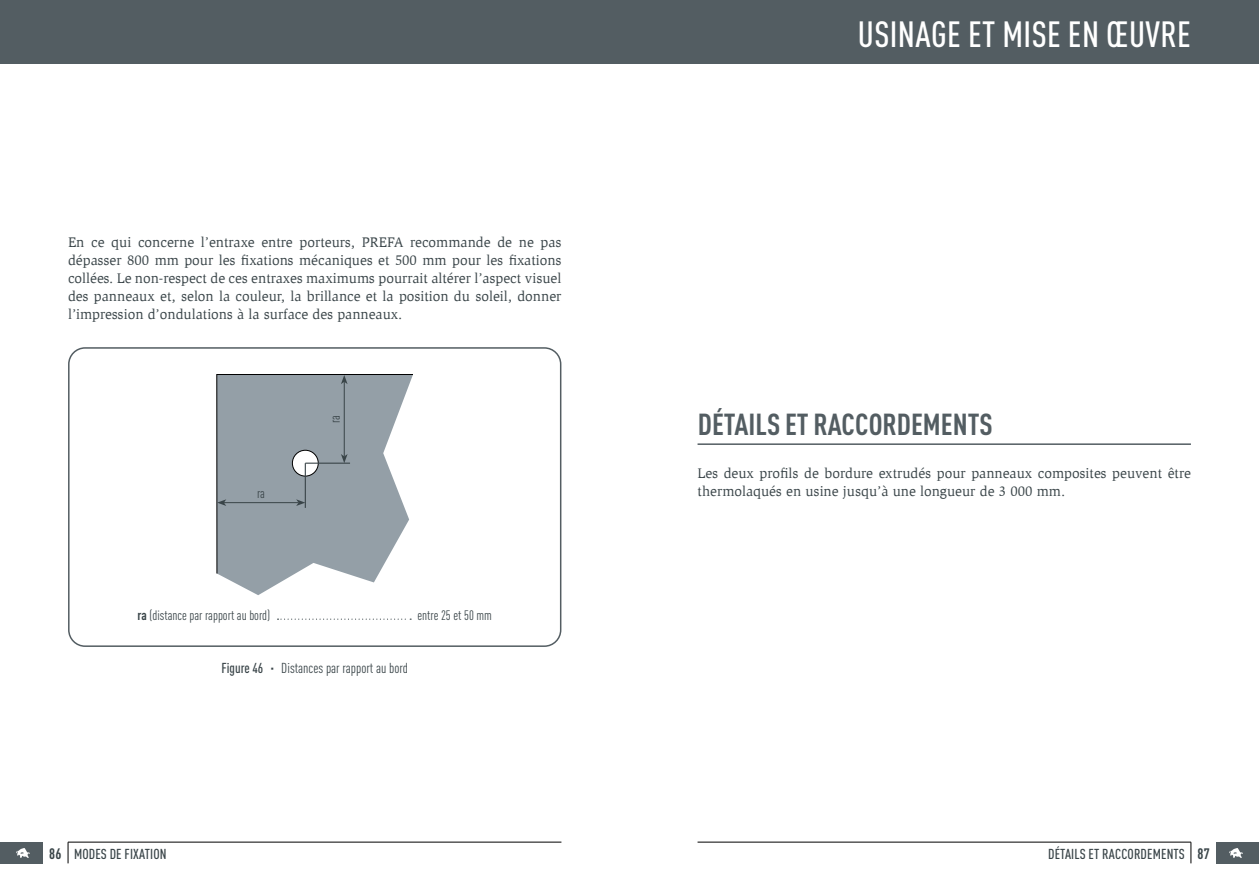
<style>
.page{position:relative;width:1259px;height:893px;background:#fff}
.page>*{position:absolute;margin:0;border:0;box-sizing:border-box;transform-origin:0 0}
.t1{font:500 condensed 36px "DIN Pro";letter-spacing:.01em;color:#fff}
.t2{font:700 condensed 30px "DIN Pro";color:#535d62}
.t3{font:14.25px/18px "Slimbach Pro";color:#394448;text-align:justify}
.t4{font:500 condensed 14.25px "DIN Pro";letter-spacing:.01em;color:#394448}
.t5{font:condensed 14.25px "DIN Pro";color:#394448}
.t6{font:condensed 13.5px "DIN Pro";color:#394448}
.s1{font-weight:700}
.s2{font-weight:500}
.s3{font-weight:700;font-size:15px}
</style>
<div class="page">
<div style="left:0;top:842px;width:43px;height:21px;background:#535d62"></div>
<hr style="left:68px;top:842px;width:493px;height:1px;background:#000">
<svg style="left:68px;top:842px;width:1px;height:21px"></svg>
<svg style="left:16px;top:848px;width:14px;height:10px"></svg>
<div style="left:1216px;top:842px;width:43px;height:21px;background:#535d62"></div>
<hr style="left:697px;top:842px;width:494px;height:1px;background:#000">
<svg style="left:1190px;top:842px;width:1px;height:21px"></svg>
<svg style="left:1229px;top:848px;width:13px;height:10px"></svg>
<div style="left:0;top:0;width:1259px;height:64px;background:#535d62"></div>
<svg style="left:277px;top:619px;width:134px;height:1px"></svg>
<svg style="left:216px;top:374px;width:197px;height:221px"></svg>
<hr style="left:305px;top:463px;width:45px;height:1px;background:#394448">
<div style="left:68px;top:347px;width:493px;height:300px;border:2px solid #535d62;border-radius:16px"></div>
<hr style="left:697px;top:443px;width:494px;height:2px;background:#535d62">
<p class="t3" style="left:68px;top:233px;width:495px">En ce qui concerne l’entraxe entre porteurs, PREFA recommande de ne pas dépasser 800 mm pour les fixations mécaniques et 500 mm pour les fixations collées. Le non-respect de ces entraxes maximums pourrait altérer l’aspect visuel des panneaux et, selon la couleur, la brillance et la position du soleil, donner l’impression d’ondulations à la surface des panneaux.</p>
<p class="t6" style="left:257px;top:484px;width:9px">ra</p>
<p class="t6" style="left:325px;top:423px;width:9px;rotate:-90deg">ra</p>
<p class="t6" style="left:138px;top:605px;width:134px"><span class="s1">ra</span> (distance par rapport au bord)</p>
<p class="t6" style="left:417px;top:605px;width:76px">entre 25 et 50 mm</p>
<p class="t5" style="left:221px;top:658px;width:188px"><span class="s2">FIGURE 46 ·</span> Distances par rapport au bord</p>
<h1 class="t1" style="left:858px;top:7px;width:334px">USINAGE ET MISE EN ŒUVRE</h1>
<h2 class="t2" style="left:698px;top:402px;width:296px">DÉTAILS ET RACCORDEMENTS</h2>
<p class="t3" style="left:697px;top:465px;width:495px">Les deux profils de bordure extrudés pour panneaux composites peuvent être thermolaqués en usine jusqu’à une longueur de 3 000 mm.</p>
<p class="t4" style="left:49px;top:843px;width:107px"><span class="s3">86</span> MODES DE FIXATION</p>
<p class="t4" style="left:1048px;top:843px;width:62px">DÉTAI LS ET RACCOR</p>
<p class="t4" style="left:1140px;top:843px;width:14px">DEMEN</p>
<p class="t4" style="left:1173px;top:843px;width:38px">TS <span class="s3">87</span></p>
</div>
